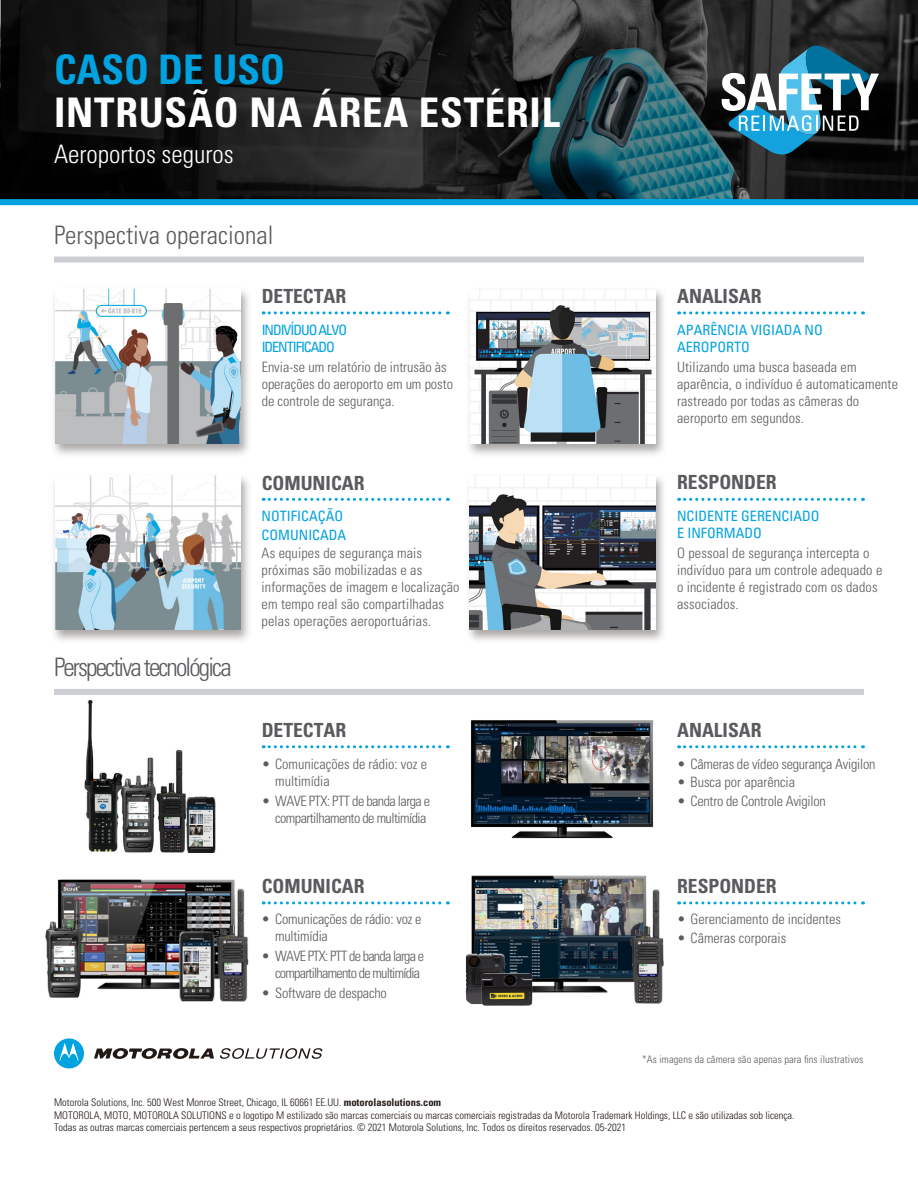
<style>
.page{position:relative;width:918px;height:1188px;background:#fff}
.page>*{position:absolute;margin:0;border:0;box-sizing:border-box;transform-origin:0 0}
.t1{font:700 condensed 40.8px "Univers LT Std";letter-spacing:.02em;color:#fff}
.t2{font:700 condensed 40.8px "Univers LT Std";color:#00a2df}
.t3{font:300 condensed 25.5px "Univers LT Std";color:#5b5b5f}
.t4{font:300 condensed 25.5px "Univers LT Std";letter-spacing:-.07em;color:#5b5b5f}
.t5{font:300 condensed 25.5px "Univers LT Std";color:#fff}
.t6{font:700 condensed 19.5px "Univers LT Std";color:#5b5b5f}
.t7{font:300 condensed 14.25px/17.1px "Univers LT Std";color:#5b5b5f}
.t8{font:condensed 14.25px/17.1px "Univers";color:#00a2df}
.t9{font:300 condensed 14.25px/17.1px "Univers LT Std";letter-spacing:-.04em;color:#5b5b5f;text-align:right}
.t10{font:300 condensed 14.25px/17.1px "Univers LT Std";letter-spacing:-.055em;color:#5b5b5f;text-align:right}
.t11{font:condensed 14.25px/17.1px "Univers";letter-spacing:-.075em;color:#00a2df}
.t12{font:300 condensed 10.5px/12.6px "Univers LT Std";color:#211915}
.t13{font:300 condensed 10.5px "Univers LT Std";letter-spacing:.01em;color:#5b5b5f}
.s1{font-weight:700}
</style>
<div class="page">
<svg style="left:2px;top:0;width:916px;height:199px;background:#1f2628"></svg>
<div style="left:0;top:199px;width:918px;height:6px;background:#00a2df"></div>
<svg style="left:54px;top:288px;width:195px;height:167px"></svg>
<img style="left:55px;top:289px;width:185px;height:155px">
<svg style="left:54px;top:477px;width:195px;height:164px"></svg>
<img style="left:55px;top:475px;width:185px;height:155px">
<svg style="left:469px;top:290px;width:195px;height:165px"></svg>
<img style="left:470px;top:289px;width:185px;height:155px">
<svg style="left:468px;top:477px;width:196px;height:164px"></svg>
<img style="left:470px;top:475px;width:185px;height:155px">
<img style="left:471px;top:875px;width:193px;height:129px">
<svg style="left:263px;top:311px;width:185px;height:3px"></svg>
<svg style="left:263px;top:745px;width:185px;height:3px"></svg>
<svg style="left:263px;top:498px;width:185px;height:3px"></svg>
<svg style="left:263px;top:901px;width:185px;height:3px"></svg>
<svg style="left:679px;top:311px;width:185px;height:3px"></svg>
<svg style="left:679px;top:745px;width:185px;height:3px"></svg>
<svg style="left:679px;top:498px;width:185px;height:3px"></svg>
<svg style="left:679px;top:901px;width:185px;height:3px"></svg>
<img style="left:471px;top:720px;width:183px;height:119px">
<img style="left:57px;top:879px;width:192px;height:123px">
<div style="left:54px;top:689px;width:810px;height:6px;background:#cdced3"></div>
<div style="left:54px;top:257px;width:810px;height:6px;background:#cdced3"></div>
<svg style="left:94px;top:1048px;width:120px;height:11px"></svg>
<svg style="left:54px;top:1038px;width:30px;height:30px"></svg>
<svg style="left:220px;top:1048px;width:102px;height:11px"></svg>
<img style="left:45px;top:892px;width:50px;height:110px">
<img style="left:84px;top:700px;width:102px;height:153px">
<img style="left:182px;top:796px;width:34px;height:57px">
<img style="left:189px;top:805px;width:24px;height:41px">
<img style="left:465px;top:941px;width:58px;height:62px">
<img style="left:469px;top:951px;width:75px;height:55px">
<svg style="left:722px;top:44px;width:157px;height:112px"></svg>
<h1 class="t2" style="left:54px;top:44px;width:233px">CASO DE USO</h1>
<h1 class="t1" style="left:54px;top:88px;width:507px">INTRUSÃO NA ÁREA ESTÉRIL</h1>
<h2 class="t5" style="left:54px;top:139px;width:181px">Aeroportos seguros</h2>
<h2 class="t3" style="left:54px;top:220px;width:221px">Perspectiva operacional</h2>
<h3 class="t6" style="left:262px;top:284px;width:86px">DETECTAR</h3>
<h3 class="t6" style="left:677px;top:284px;width:86px">ANALISAR</h3>
<p class="t11" style="left:262px;top:321px;width:87px">INDIVÍDUOALVO<br>IDENTIFICADO</p>
<p class="t7" style="left:262px;top:358px;width:193px">Envia-se um relatório de intrusão às operações do aeroporto em um posto de controle de segurança.</p>
<p class="t8" style="left:677px;top:321px;width:147px">APARÊNCIA VIGIADA NO<br>AEROPORTO</p>
<p class="t7" style="left:677px;top:358px;width:222px">Utilizando uma busca baseada em aparência, o indivíduo é automaticamente rastreado por todas as câmeras do aeroporto em segundos.</p>
<h3 class="t6" style="left:262px;top:471px;width:104px">COMUNICAR</h3>
<h3 class="t6" style="left:677px;top:471px;width:101px">RESPONDER</h3>
<p class="t8" style="left:262px;top:507px;width:86px;line-height:18.3px">NOTIFICAÇÃO<br>COMUNICADA</p>
<p class="t7" style="left:262px;top:545px;width:199px">As equipes de segurança mais próximas são mobilizadas e as informações de imagem e localização em tempo real são compartilhadas pelas operações aeroportuárias.</p>
<p class="t8" style="left:677px;top:508px;width:144px">NCIDENTE GERENCIADO<br>E INFORMADO</p>
<p class="t7" style="left:677px;top:545px;width:207px">O pessoal de segurança intercepta o indivíduo para um controle adequado e o incidente é registrado com os dados associados.</p>
<h2 class="t4" style="left:54px;top:652px;width:179px">Perspectiva tecnológica</h2>
<h3 class="t6" style="left:262px;top:718px;width:86px">DETECTAR</h3>
<h3 class="t6" style="left:677px;top:718px;width:86px">ANALISAR</h3>
<p class="t7" style="left:275px;top:755px;width:153px;text-indent:-13px">• Comunicações de rádio: voz e multimídia</p>
<p class="t9" style="left:262px;top:792px;width:170px">• WAVE PTX: PTT de banda larga e compartilhamento de multimídia</p>
<p class="t7" style="left:677px;top:755px;width:200px">• Câmeras de vídeo segurança Avigilon</p>
<p class="t7" style="left:677px;top:774px;width:119px">• Busca por aparência</p>
<p class="t7" style="left:677px;top:792px;width:150px">• Centro de Controle Avigilon</p>
<h3 class="t6" style="left:262px;top:874px;width:104px">COMUNICAR</h3>
<h3 class="t6" style="left:677px;top:874px;width:101px">RESPONDER</h3>
<p class="t7" style="left:275px;top:911px;width:148px;text-indent:-13px">• Comunicações de rádio: voz e multimídia</p>
<p class="t10" style="left:262px;top:947px;width:164px">• WAVE PTX: PTT de banda larga e compartilhamento de multimídia</p>
<p class="t7" style="left:262px;top:984px;width:127px">• Software de despacho</p>
<p class="t7" style="left:677px;top:911px;width:165px">• Gerenciamento de incidentes</p>
<p class="t7" style="left:677px;top:929px;width:111px">• Câmeras corporais</p>
<p class="t13" style="left:642px;top:1053px;width:223px">*As imagens da câmera são apenas para fins ilustrativos</p>
<p class="t12" style="left:54px;top:1096px;width:742px">Motorola Solutions, Inc. 500 West Monroe Street, Chicago, IL 60661 EE.UU. <span class="s1">motorolasolutions.com<br></span>MOTOROLA, MOTO, MOTOROLA SOLUTIONS e o logotipo M estilizado são marcas comerciais ou marcas comerciais registradas da Motorola Trademark Holdings, LLC e são utilizadas sob licença.<br>Todas as outras marcas comerciais pertencem a seus respectivos proprietários. © 2021 Motorola Solutions, Inc. Todos os direitos reservados. 05-2021</p>
</div>
